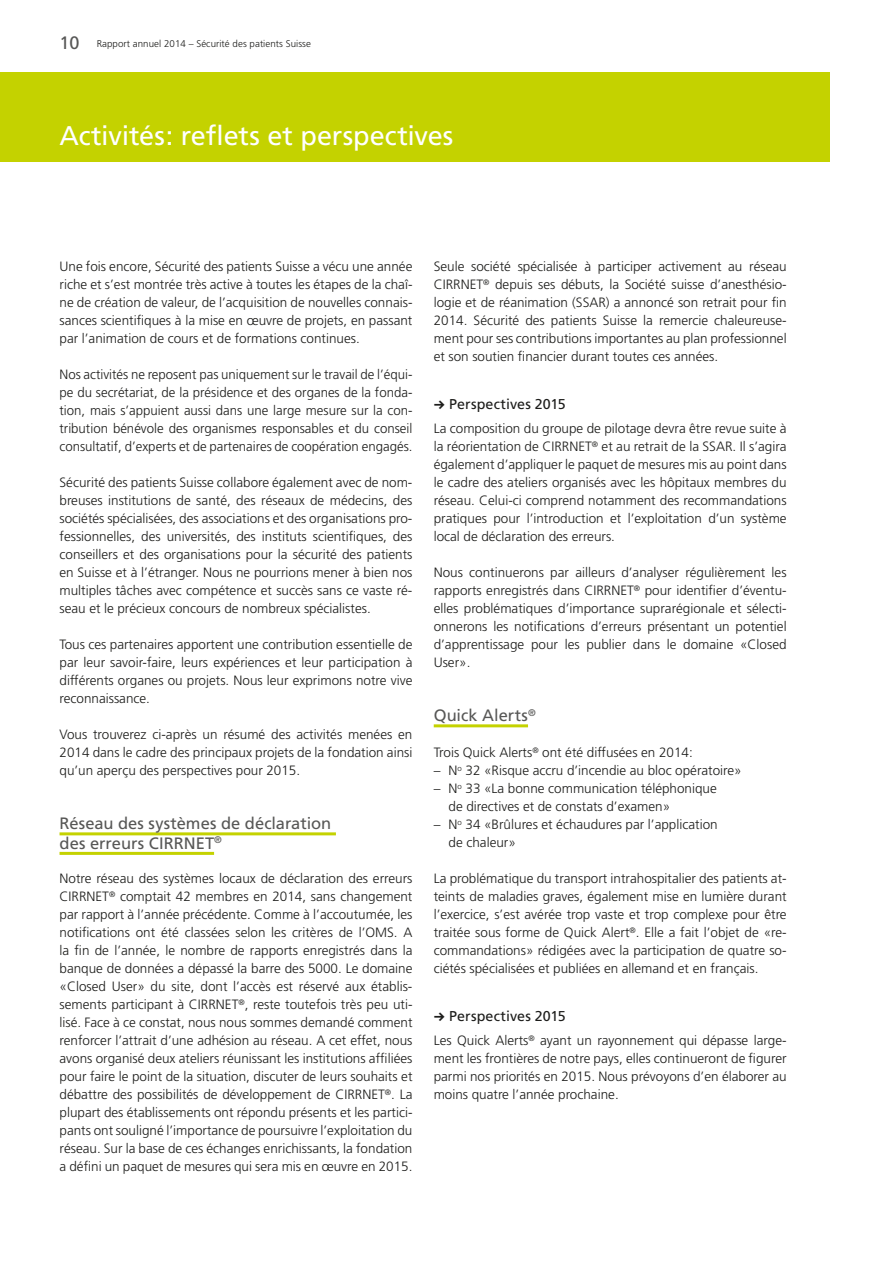
<style>
.page{position:relative;width:893px;height:1263px;background:#fff}
.page>*{position:absolute;margin:0;border:0;box-sizing:border-box;transform-origin:0 0}
.t1{font:27px "Frutiger";letter-spacing:-.005em;color:#fff}
.t2{font:16.5px/19.5px "Frutiger";color:#575756}
.t3{font:14.25px "Frutiger";letter-spacing:.005em;color:#1d1d1b}
.t4{font:300 13.5px/18px "Frutiger";color:#1d1d1b;text-align:justify}
.t5{font:300 9.75px "Frutiger";letter-spacing:.005em;color:#1d1d1b}
.s1{font-weight:400;font-size:18px;color:#575756}
.s2{font-family:"Simplon BP";font-weight:700}
</style>
<div class="page">
<div style="left:0;top:72px;width:829px;height:90px;background:#c4d200"></div>
<hr style="left:60px;top:832px;width:276px;height:3px;background:#c4d200">
<hr style="left:60px;top:852px;width:154px;height:3px;background:#c4d200">
<hr style="left:434px;top:724px;width:94px;height:3px;background:#c4d200">
<p class="t5" style="left:60px;top:39px;width:253px"><span class="s1">10</span> Rapport annuel 2014 – Sécurité des patients Suisse</p>
<h1 class="t1" style="left:60px;top:120px;width:395px">Activités: reflets et perspectives</h1>
<p class="t4" style="left:60px;top:258px;width:354px">Une fois encore, Sécurité des patients Suisse a vécu une année riche et s’est montrée très active à toutes les étapes de la chaî&shy;ne de création de valeur, de l’acquisition de nouvelles connais&shy;sances scientifiques à la mise en œuvre de projets, en passant par l’animation de cours et de formations continues.</p>
<p class="t4" style="left:60px;top:366px;width:354px">Nos activités ne reposent pas uniquement sur le travail de l’équi&shy;pe du secrétariat, de la présidence et des organes de la fonda&shy;tion, mais s’appuient aussi dans une large mesure sur la con&shy;tribution bénévole des organismes responsables et du conseil consultatif, d’experts et de partenaires de coopération engagés.</p>
<p class="t4" style="left:60px;top:474px;width:354px">Sécurité des patients Suisse collabore également avec de nom&shy;breuses institutions de santé, des réseaux de médecins, des sociétés spécialisées, des associations et des organisations pro&shy;fessionnelles, des universités, des instituts scientifiques, des conseillers et des organisations pour la sécurité des patients en Suisse et à l’étranger. Nous ne pourrions mener à bien nos multiples tâches avec compétence et succès sans ce vaste ré&shy;seau et le précieux concours de nombreux spécialistes.</p>
<p class="t4" style="left:60px;top:636px;width:354px">Tous ces partenaires apportent une contribution essentielle de par leur savoir-faire, leurs expériences et leur participation à différents organes ou projets. Nous leur exprimons notre vive reconnaissance.</p>
<p class="t4" style="left:60px;top:726px;width:354px">Vous trouverez ci-après un résumé des activités menées en 2014 dans le cadre des principaux projets de la fondation ainsi qu’un aperçu des perspectives pour 2015.</p>
<p class="t2" style="left:60px;top:814px;width:273px">Réseau des systèmes de déclaration des erreurs CIRRNET<sup>®</sup></p>
<p class="t4" style="left:60px;top:870px;width:354px">Notre réseau des systèmes locaux de déclaration des erreurs CIRRNET<sup>®</sup> comptait 42 membres en 2014, sans changement par rapport à l’année précédente. Comme à l’accoutumée, les notifications ont été classées selon les critères de l’OMS. A la fin de l’année, le nombre de rapports enregistrés dans la banque de données a dépassé la barre des 5000. Le domaine «Closed User» du site, dont l’accès est réservé aux établis&shy;sements participant à CIRRNET<sup>®</sup>, reste toutefois très peu uti&shy;lisé. Face à ce constat, nous nous sommes demandé comment renforcer l’attrait d’une adhésion au réseau. A cet effet, nous avons organisé deux ateliers réunissant les institutions affiliées pour faire le point de la situation, discuter de leurs souhaits et débattre des possibilités de développement de CIRRNET<sup>®</sup>. La plupart des établissements ont répondu présents et les partici&shy;pants ont souligné l’importance de poursuivre l’exploitation du réseau. Sur la base de ces échanges enrichissants, la fondation a défini un paquet de mesures qui sera mis en œuvre en 2015.</p>
<p class="t4" style="left:434px;top:258px;width:354px">Seule société spécialisée à participer activement au réseau CIRRNET<sup>®</sup> depuis ses débuts, la Société suisse d’anesthésio&shy;logie et de réanimation (SSAR) a annoncé son retrait pour fin 2014. Sécurité des patients Suisse la remercie chaleureuse&shy;ment pour ses contributions importantes au plan professionnel et son soutien financier durant toutes ces années.</p>
<p class="t3" style="left:434px;top:396px;width:133px"><span class="s2">→</span> Perspectives 2015</p>
<p class="t4" style="left:434px;top:420px;width:354px">La composition du groupe de pilotage devra être revue suite à la réorientation de CIRRNET<sup>®</sup> et au retrait de la SSAR. Il s’agira également d’appliquer le paquet de mesures mis au point dans le cadre des ateliers organisés avec les hôpitaux membres du réseau. Celui-ci comprend notamment des recommandations pratiques pour l’introduction et l’exploitation d’un système local de déclaration des erreurs.</p>
<p class="t4" style="left:434px;top:564px;width:354px">Nous continuerons par ailleurs d’analyser régulièrement les rapports enregistrés dans CIRRNET<sup>®</sup> pour identifier d’éventu&shy;elles problématiques d’importance suprarégionale et sélecti&shy;onnerons les notifications d’erreurs présentant un potentiel d’apprentissage pour les publier dans le domaine «Closed User».</p>
<p class="t2" style="left:434px;top:706px;width:103px">Quick Alerts<sup>®</sup></p>
<p class="t4" style="left:434px;top:744px;width:261px">Trois Quick Alerts<sup>®</sup> ont été diffusées en 2014:</p>
<p class="t4" style="left:434px;top:762px;width:310px">– N<sup>o</sup> 32 «Risque accru d’incendie au bloc opératoire»</p>
<p class="t4" style="left:449px;top:780px;width:270px;text-indent:-15px">– N<sup>o</sup> 33 «La bonne communication téléphonique de directives et de constats d’examen»</p>
<p class="t4" style="left:449px;top:816px;width:271px;text-indent:-15px">– N<sup>o</sup> 34 «Brûlures et échaudures par l’application de chaleur»</p>
<p class="t4" style="left:434px;top:870px;width:354px">La problématique du transport intrahospitalier des patients at&shy;teints de maladies graves, également mise en lumière durant l’exercice, s’est avérée trop vaste et trop complexe pour être traitée sous forme de Quick Alert<sup>®</sup>. Elle a fait l’objet de «re&shy;commandations» rédigées avec la participation de quatre so&shy;ciétés spécialisées et publiées en allemand et en français.</p>
<p class="t3" style="left:434px;top:1008px;width:133px"><span class="s2">→</span> Perspectives 2015</p>
<p class="t4" style="left:434px;top:1032px;width:354px">Les Quick Alerts<sup>®</sup> ayant un rayonnement qui dépasse large&shy;ment les frontières de notre pays, elles continueront de figurer parmi nos priorités en 2015. Nous prévoyons d’en élaborer au moins quatre l’année prochaine.</p>
</div>
